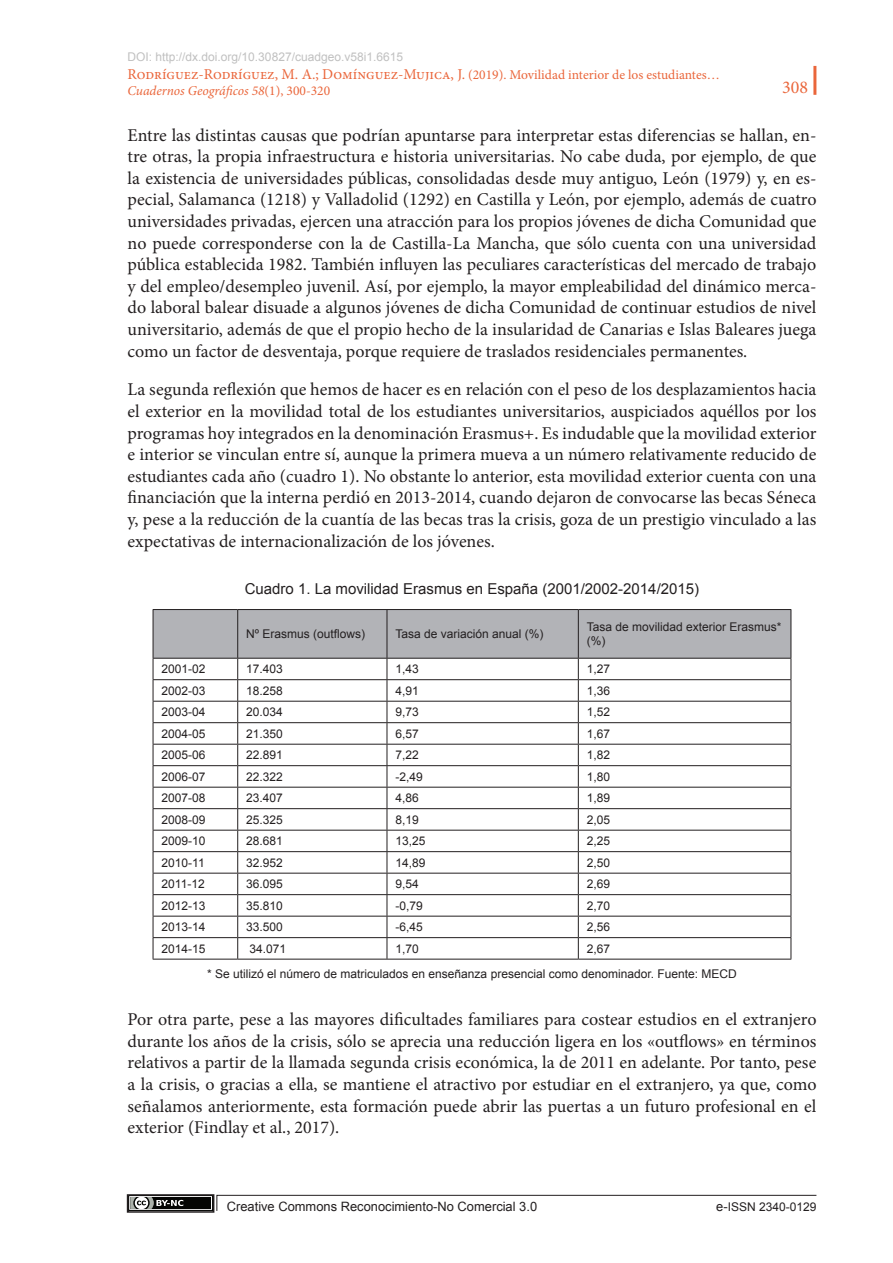
<style>
.page{position:relative;width:893px;height:1263px;background:#fff}
.page>*{position:absolute;margin:0;border:0;box-sizing:border-box;transform-origin:0 0}
.t1{font:18px/21.6px "Minion Pro";color:#231f20;text-align:justify}
.t2{font:18px "Minion Pro";color:#ea663b}
.t3{font:15px "Minion Pro";color:#ea663b}
.LEYENDAS{font:15px "Arial";color:#231f20}
.t4{font:italic 13.5px "Minion Pro";letter-spacing:-.005em;color:#ea663b}
.t5{font:12.9px "Arial";color:#231f20}
.TABLAS{font:12px/14.4px "Arial";color:#231f20}
.Piesdefoto{font:12px "Arial";color:#231f20}
.t6{font:12px "Arial";color:#c0c0c0}
.s1{font-size:13.5px}
.s2{font-style:normal}
.s3{font-size:12.9px}
</style>
<div class="page">
<hr style="left:813px;top:66px;width:3px;height:29px;background:#ea663b">
<div style="left:130px;top:1197px;width:81px;height:12px;background:#040503"></div>
<svg style="left:130px;top:1197px;width:53px;height:12px"></svg>
<div style="left:127px;top:1194px;width:87px;height:19px;border:2px solid #231f20"></div>
<svg style="left:216px;top:1194px;width:601px;height:17px"></svg>
<svg style="left:153px;top:609px;width:639px;height:350px"></svg>
<hr style="left:153px;top:959px;width:85px;height:1px;background:#231f20">
<hr style="left:238px;top:959px;width:149px;height:1px;background:#231f20">
<hr style="left:387px;top:959px;width:191px;height:1px;background:#231f20">
<hr style="left:578px;top:959px;width:213px;height:1px;background:#231f20">
<p class="t6" style="left:128px;top:49px;width:277px">DOI: http://dx.doi.org/10.30827/cuadgeo.v58i1.6615</p>
<p class="t3" style="left:128px;top:64px;width:594px">Rodríguez-Rodríguez, M. A.; Domínguez-Mujica, J. <span class="s1">(2019). Movilidad interior de los estudiantes…</span></p>
<p class="t4" style="left:128px;top:81px;width:204px">Cuadernos Geográficos 58<span class="s2">(1), 300-320</span></p>
<p class="t1" style="left:128px;top:124px;width:690px">Entre las distintas causas que podrían apuntarse para interpretar estas diferencias se hallan, en&shy;tre otras, la propia infraestructura e historia universitarias. No cabe duda, por ejemplo, de que la existencia de universidades públicas, consolidadas desde muy antiguo, León (1979) y, en es&shy;pecial, Salamanca (1218) y Valladolid (1292) en Castilla y León, por ejemplo, además de cuatro universidades privadas, ejercen una atracción para los propios jóvenes de dicha Comunidad que no puede corresponderse con la de Castilla-La Mancha, que sólo cuenta con una universidad pública establecida 1982. También influyen las peculiares características del mercado de trabajo y del empleo/desempleo juvenil. Así, por ejemplo, la mayor empleabilidad del dinámico merca&shy;do laboral balear disuade a algunos jóvenes de dicha Comunidad de continuar estudios de nivel universitario, además de que el propio hecho de la insularidad de Canarias e Islas Baleares juega como un factor de desventaja, porque requiere de traslados residenciales permanentes.</p>
<p class="t1" style="left:128px;top:379px;width:690px">La segunda reflexión que hemos de hacer es en relación con el peso de los desplazamientos hacia el exterior en la movilidad total de los estudiantes universitarios, auspiciados aquéllos por los programas hoy integrados en la denominación Erasmus+. Es indudable que la movilidad exterior e interior se vinculan entre sí, aunque la primera mueva a un número relativamente reducido de estudiantes cada año (cuadro 1). No obstante lo anterior, esta movilidad exterior cuenta con una financiación que la interna perdió en 2013-2014, cuando dejaron de convocarse las becas Séneca y, pese a la reducción de la cuantía de las becas tras la crisis, goza de un prestigio vinculado a las expectativas de internacionalización de los jóvenes.</p>
<p class="LEYENDAS" style="left:245px;top:579px;width:456px">Cuadro 1. La movilidad Erasmus en España (2001/2002-2014/2015)</p>
<p class="TABLAS" style="left:246px;top:627px;width:121px">Nº Erasmus (outflows)</p>
<p class="TABLAS" style="left:395px;top:627px;width:150px">Tasa de variación anual (%)</p>
<p class="TABLAS" style="left:587px;top:620px;width:196px">Tasa de movilidad exterior Erasmus* (%)</p>
<p class="TABLAS" style="left:162px;top:662px;width:46px">2001-02</p>
<p class="TABLAS" style="left:246px;top:662px;width:38px">17.403</p>
<p class="TABLAS" style="left:395px;top:662px;width:25px">1,43</p>
<p class="TABLAS" style="left:587px;top:662px;width:25px">1,27</p>
<p class="TABLAS" style="left:162px;top:683px;width:46px">2002-03</p>
<p class="TABLAS" style="left:246px;top:683px;width:38px">18.258</p>
<p class="TABLAS" style="left:395px;top:683px;width:25px">4,91</p>
<p class="TABLAS" style="left:587px;top:683px;width:25px">1,36</p>
<p class="TABLAS" style="left:162px;top:705px;width:46px">2003-04</p>
<p class="TABLAS" style="left:246px;top:705px;width:38px">20.034</p>
<p class="TABLAS" style="left:395px;top:705px;width:25px">9,73</p>
<p class="TABLAS" style="left:587px;top:705px;width:25px">1,52</p>
<p class="TABLAS" style="left:162px;top:726px;width:46px">2004-05</p>
<p class="TABLAS" style="left:246px;top:726px;width:38px">21.350</p>
<p class="TABLAS" style="left:395px;top:726px;width:25px">6,57</p>
<p class="TABLAS" style="left:587px;top:726px;width:25px">1,67</p>
<p class="TABLAS" style="left:162px;top:748px;width:46px">2005-06</p>
<p class="TABLAS" style="left:246px;top:748px;width:38px">22.891</p>
<p class="TABLAS" style="left:395px;top:748px;width:25px">7,22</p>
<p class="TABLAS" style="left:587px;top:748px;width:25px">1,82</p>
<p class="TABLAS" style="left:162px;top:769px;width:46px">2006-07</p>
<p class="TABLAS" style="left:246px;top:769px;width:38px">22.322</p>
<p class="TABLAS" style="left:395px;top:769px;width:29px">-2,49</p>
<p class="TABLAS" style="left:587px;top:769px;width:25px">1,80</p>
<p class="TABLAS" style="left:162px;top:791px;width:46px">2007-08</p>
<p class="TABLAS" style="left:246px;top:791px;width:38px">23.407</p>
<p class="TABLAS" style="left:395px;top:791px;width:25px">4,86</p>
<p class="TABLAS" style="left:587px;top:791px;width:25px">1,89</p>
<p class="TABLAS" style="left:162px;top:812px;width:46px">2008-09</p>
<p class="TABLAS" style="left:246px;top:812px;width:38px">25.325</p>
<p class="TABLAS" style="left:395px;top:812px;width:25px">8,19</p>
<p class="TABLAS" style="left:587px;top:812px;width:25px">2,05</p>
<p class="TABLAS" style="left:162px;top:834px;width:46px">2009-10</p>
<p class="TABLAS" style="left:246px;top:834px;width:38px">28.681</p>
<p class="TABLAS" style="left:395px;top:834px;width:32px">13,25</p>
<p class="TABLAS" style="left:587px;top:834px;width:25px">2,25</p>
<p class="TABLAS" style="left:162px;top:855px;width:45px">2010-11</p>
<p class="TABLAS" style="left:246px;top:855px;width:38px">32.952</p>
<p class="TABLAS" style="left:395px;top:855px;width:32px">14,89</p>
<p class="TABLAS" style="left:587px;top:855px;width:25px">2,50</p>
<p class="TABLAS" style="left:162px;top:877px;width:45px">2011-12</p>
<p class="TABLAS" style="left:246px;top:877px;width:38px">36.095</p>
<p class="TABLAS" style="left:395px;top:877px;width:25px">9,54</p>
<p class="TABLAS" style="left:587px;top:877px;width:25px">2,69</p>
<p class="TABLAS" style="left:162px;top:898px;width:46px">2012-13</p>
<p class="TABLAS" style="left:246px;top:898px;width:38px">35.810</p>
<p class="TABLAS" style="left:395px;top:898px;width:29px">-0,79</p>
<p class="TABLAS" style="left:587px;top:898px;width:25px">2,70</p>
<p class="TABLAS" style="left:162px;top:920px;width:46px">2013-14</p>
<p class="TABLAS" style="left:246px;top:920px;width:38px">33.500</p>
<p class="TABLAS" style="left:395px;top:920px;width:29px">-6,45</p>
<p class="TABLAS" style="left:587px;top:920px;width:25px">2,56</p>
<p class="TABLAS" style="left:162px;top:941px;width:46px">2014-15</p>
<p class="TABLAS" style="left:250px;top:941px;width:38px">34.071</p>
<p class="TABLAS" style="left:395px;top:941px;width:25px">1,70</p>
<p class="TABLAS" style="left:587px;top:941px;width:25px">2,67</p>
<p class="Piesdefoto" style="left:207px;top:966px;width:531px">* Se utilizó el número de matriculados en enseñanza presencial como denominador. Fuente: MECD</p>
<p class="t1" style="left:128px;top:1009px;width:690px">Por otra parte, pese a las mayores dificultades familiares para costear estudios en el extranjero durante los años de la crisis, sólo se aprecia una reducción ligera en los «outflows» en términos relativos a partir de la llamada segunda crisis económica, la de 2011 en adelante. Por tanto, pese a la crisis, o gracias a ella, se mantiene el atractivo por estudiar en el extranjero, ya que, como señalamos anteriormente, esta formación puede abrir las puertas a un futuro profesional en el exterior (Findlay et al., 2017).</p>
<p class="t2" style="left:782px;top:75px;width:27px">308</p>
<p class="t5" style="left:227px;top:1198px;width:312px">Creative Commons Reconocimiento-No Comercial 3.0</p>
<p class="Piesdefoto" style="left:716px;top:1199px;width:102px"><span class="s3">e-</span>ISSN 2340-0129</p>
</div>
